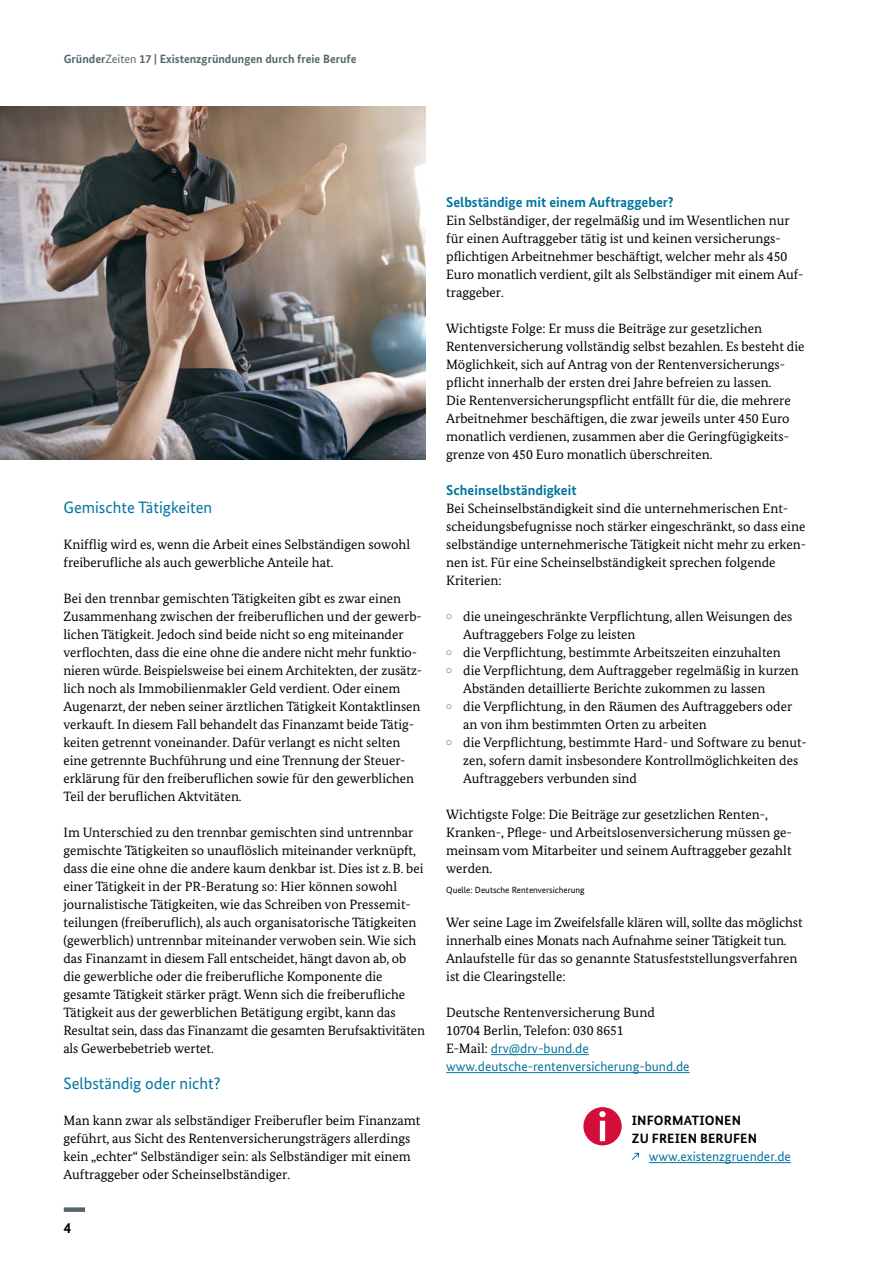
<style>
.page{position:relative;width:893px;height:1263px;background:#fff}
.page>*{position:absolute;margin:0;border:0;box-sizing:border-box;transform-origin:0 0}
.t1{font:16.5px "Bundes Sans";color:#0075a0}
.t2{font:700 15px "Bundes Sans";color:#000}
.t3{font:700 14.25px "Bundes Sans";color:#0075a0}
.t4{font:13.5px/18px "Bundes Serif";color:#000}
.t5{font:700 13.5px/18px "Bundes Sans";letter-spacing:.01em;color:#000}
.t6{font:13.5px "Bundes Sans";color:#0075a0}
.t7{font:700 12px "Bundes Sans";color:#57666d}
.t8{font:9px "Bundes Sans";color:#000}
.s1{font-weight:400}
.s2{font-family:"Bundes Sans";color:#0075a0}
</style>
<div class="page">
<div style="left:64px;top:1207px;width:21px;height:5px;background:#57666d"></div>
<hr style="left:491px;top:1054px;width:98px;height:1px;background:#0075a0">
<hr style="left:446px;top:1072px;width:244px;height:1px;background:#0075a0">
<hr style="left:649px;top:1162px;width:142px;height:1px;background:#0075a0">
<img style="left:0;top:106px;width:425px;height:353px">
<div style="left:583px;top:1107px;width:39px;height:38px;background:#d30e38;border-radius:50%"></div>
<svg style="left:599px;top:1111px;width:7px;height:30px"></svg>
<svg style="left:632px;top:1153px;width:7px;height:7px"></svg>
<p class="t7" style="left:64px;top:52px;width:294px">Gründer<span class="s1">Zeiten</span> 17 | Existenzgründungen durch freie Berufe</p>
<h4 class="t3" style="left:446px;top:193px;width:229px">Selbständige mit einem Auftraggeber?</h4>
<p class="t4" style="left:446px;top:211px;width:359px">Ein Selbständiger, der regelmäßig und im Wesentlichen nur für einen Auftraggeber tätig ist und keinen versicherungs&shy;pflichtigen Arbeitnehmer beschäftigt, welcher mehr als 450<br>Euro monatlich verdient, gilt als Selbständiger mit einem Auf&shy;traggeber.</p>
<p class="t4" style="left:446px;top:319px;width:360px">Wichtigste Folge: Er muss die Beiträge zur gesetzlichen Rentenversicherung vollständig selbst bezahlen. Es besteht die Möglichkeit, sich auf Antrag von der Rentenversicherungs&shy;pflicht innerhalb der ersten drei Jahre befreien zu lassen.<br>Die Rentenversicherungspflicht entfällt für die, die mehrere Arbeitnehmer beschäftigen, die zwar jeweils unter 450 Euro monatlich verdienen, zusammen aber die Geringfügigkeits&shy;grenze von 450 Euro monatlich überschreiten.</p>
<h4 class="t3" style="left:446px;top:481px;width:132px">Scheinselbständigkeit</h4>
<p class="t4" style="left:446px;top:499px;width:361px">Bei Scheinselbständigkeit sind die unternehmerischen Ent&shy;scheidungsbefugnisse noch stärker eingeschränkt, so dass eine selbständige unternehmerische Tätigkeit nicht mehr zu erken&shy;nen ist. Für eine Scheinselbständigkeit sprechen folgende Kriterien:</p>
<p class="t4" style="left:463px;top:607px;width:331px;text-indent:-17px"><sup>7</sup> die uneingeschränkte Verpflichtung, allen Weisungen des<br>Auftraggebers Folge zu leisten</p>
<p class="t4" style="left:446px;top:643px;width:336px"><sup>7</sup> die Verpflichtung, bestimmte Arbeitszeiten einzuhalten</p>
<p class="t4" style="left:463px;top:661px;width:337px;text-indent:-17px"><sup>7</sup> die Verpflichtung, dem Auftraggeber regelmäßig in kurzen<br>Abständen detaillierte Berichte zukommen zu lassen</p>
<p class="t4" style="left:463px;top:697px;width:330px;text-indent:-17px"><sup>7</sup> die Verpflichtung, in den Räumen des Auftraggebers oder an von ihm bestimmten Orten zu arbeiten</p>
<p class="t4" style="left:463px;top:733px;width:345px;text-indent:-17px"><sup>7</sup> die Verpflichtung, bestimmte Hard- und Software zu benut&shy;zen, sofern damit insbesondere Kontrollmöglichkeiten des<br>Auftraggebers verbunden sind</p>
<p class="t4" style="left:446px;top:805px;width:347px">Wichtigste Folge: Die Beiträge zur gesetzlichen Renten-, Kranken-, Pflege- und Arbeitslosenversicherung müssen ge&shy;meinsam vom Mitarbeiter und seinem Auftraggeber gezahlt werden.</p>
<p class="t8" style="left:446px;top:884px;width:140px">Quelle: Deutsche Rentenversicherung</p>
<p class="t4" style="left:446px;top:913px;width:358px">Wer seine Lage im Zweifelsfalle klären will, sollte das möglichst innerhalb eines Monats nach Aufnahme seiner Tätigkeit tun.<br>Anlaufstelle für das so genannte Statusfeststellungsverfahren ist die Clearingstelle:</p>
<p class="t4" style="left:446px;top:1003px;width:245px">Deutsche Rentenversicherung Bund 10704 Berlin, Telefon: 030 8651<br>E-Mail: <span class="s2">drv@drv-bund.de www.deutsche-rentenversicherung-bund.de</span></p>
<h3 class="t1" style="left:63px;top:497px;width:150px">Gemischte Tätigkeiten</h3>
<p class="t4" style="left:63px;top:535px;width:348px">Knifflig wird es, wenn die Arbeit eines Selbständigen sowohl freiberufliche als auch gewerbliche Anteile hat.</p>
<p class="t4" style="left:63px;top:589px;width:360px">Bei den trennbar gemischten Tätigkeiten gibt es zwar einen Zusammenhang zwischen der freiberuflichen und der gewerb&shy;lichen Tätigkeit. Jedoch sind beide nicht so eng miteinander verflochten, dass die eine ohne die andere nicht mehr funktio&shy;nieren würde. Beispielsweise bei einem Architekten, der zusätz&shy;lich noch als Immobilienmakler Geld verdient. Oder einem Augenarzt, der neben seiner ärztlichen Tätigkeit Kontaktlinsen verkauft. In diesem Fall behandelt das Finanzamt beide Tätig&shy;keiten getrennt voneinander. Dafür verlangt es nicht selten eine getrennte Buchführung und eine Trennung der Steuer&shy;erklärung für den freiberuflichen sowie für den gewerblichen Teil der beruflichen Aktvitäten.</p>
<p class="t4" style="left:63px;top:823px;width:363px">Im Unterschied zu den trennbar gemischten sind untrennbar gemischte Tätigkeiten so unauflöslich miteinander verknüpft, dass die eine ohne die andere kaum denkbar ist. Dies ist z.B. bei einer Tätigkeit in der PR-Beratung so: Hier können sowohl journalistische Tätigkeiten, wie das Schreiben von Pressemit&shy;teilungen (freiberuflich), als auch organisatorische Tätigkeiten (gewerblich) untrennbar miteinander verwoben sein. Wie sich das Finanzamt in diesem Fall entscheidet, hängt davon ab, ob die gewerbliche oder die freiberufliche Komponente die gesamte Tätigkeit stärker prägt. Wenn sich die freiberufliche Tätigkeit aus der gewerblichen Betätigung ergibt, kann das Resultat sein, dass das Finanzamt die gesamten Berufsaktivitäten als Gewerbebetrieb wertet.</p>
<h3 class="t1" style="left:63px;top:1073px;width:158px">Selbständig oder nicht?</h3>
<p class="t4" style="left:63px;top:1111px;width:359px">Man kann zwar als selbständiger Freiberufler beim Finanzamt geführt, aus Sicht des Rentenversicherungsträgers allerdings kein „echter“ Selbständiger sein: als Selbständiger mit einem Auftraggeber oder Scheinselbständiger.</p>
<h4 class="t5" style="left:632px;top:1111px;width:127px">INFORMATIONEN<br>ZU FREIEN BERUFEN</h4>
<p class="t6" style="left:649px;top:1148px;width:144px">www.existenzgruender.de</p>
<p class="t2" style="left:64px;top:1219px;width:9px">4</p>
</div>
